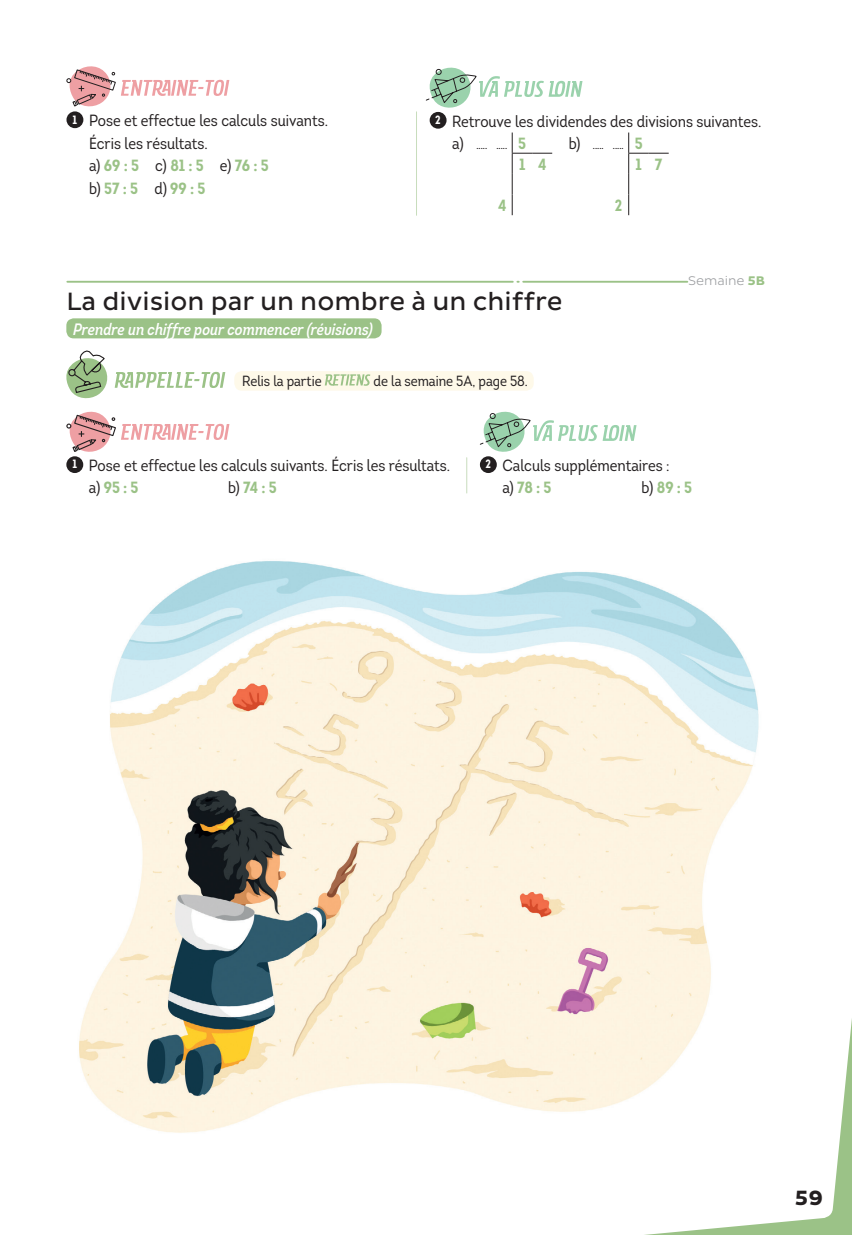
<style>
.page{position:relative;width:852px;height:1235px;background:#fff}
.page>*{position:absolute;margin:0;border:0;box-sizing:border-box;transform-origin:0 0}
.t1{font:25.5px "Pluto Sans";color:#231f20}
.t2{font:700 21px "Pluto";color:#231f20}
.t3{font:italic 600 16.5px "Intro Condensed";color:#fff}
.t4{font:16.2px/22.5px "Intro Condensed";color:#231f20}
.t5{font:700 16.2px "Intro Condensed";color:#9bc287}
.t6{font:14.7px "Intro Condensed";color:#231f20}
.t7{font:300 12.75px "Pluto Sans";color:#9d9fa2}
.t8{font:600 10.2px "Intro Condensed";color:#231f20}
.s1{font-weight:700;color:#9bc287}
.s2{font-weight:400;font-size:16.2px}
.s3{font-weight:700;font-size:16.2px;color:#9bc287}
.s4{font-weight:400;color:#231f20}
</style>
<div class="page">
<svg style="left:655px;top:1028px;width:196px;height:206px"></svg>
<svg style="left:66px;top:66px;width:163px;height:41px"></svg>
<div style="left:66px;top:111px;width:17px;height:17px;background:#231f20;border-radius:50%"></div>
<div style="left:429px;top:112px;width:17px;height:17px;background:#231f20;border-radius:50%"></div>
<svg style="left:511px;top:132px;width:41px;height:83px"></svg>
<svg style="left:628px;top:132px;width:40px;height:83px"></svg>
<hr style="left:416px;top:112px;width:1px;height:103px;background:#c8ddbd">
<hr style="left:466px;top:457px;width:1px;height:36px;background:#c8ddbd">
<svg style="left:425px;top:67px;width:157px;height:41px"></svg>
<div style="left:66px;top:318px;width:315px;height:20px;background:#9bc287;border-radius:7px"></div>
<svg style="left:66px;top:350px;width:159px;height:49px"></svg>
<div style="left:234px;top:371px;width:299px;height:19px;background:#fef9e9;border-radius:8px"></div>
<svg style="left:325px;top:374px;width:45px;height:12px"></svg>
<hr style="left:523px;top:281px;width:164px;height:2px;background:#9bc287">
<hr style="left:67px;top:281px;width:445px;height:2px;background:#9bc287">
<div style="left:479px;top:456px;width:17px;height:17px;background:#231f20;border-radius:50%"></div>
<svg style="left:479px;top:411px;width:157px;height:41px"></svg>
<div style="left:66px;top:456px;width:17px;height:17px;background:#231f20;border-radius:50%"></div>
<svg style="left:66px;top:411px;width:163px;height:41px"></svg>
<img style="left:79px;top:561px;width:689px;height:588px">
<p class="t4" style="left:89px;top:109px;width:240px;text-indent:-17px"><sup>1</sup> Pose et effectue les calculs suivants.<br>Écris les résultats.<br>a) <span class="s1">69 : 5</span> c) <span class="s1">81 : 5</span> e) <span class="s1">76 : 5<br></span>b) <span class="s1">57: 5</span> d)<span class="s1">99: 5</span></p>
<p class="t4" style="left:435px;top:110px;width:327px"><sup>2</sup> Retrouve les dividendes des divisions suivantes.</p>
<p class="t8" style="left:568px;top:139px;width:75px"><span class="s2">b)</span> ..... ..... <span class="s3">5</span></p>
<p class="t5" style="left:635px;top:153px;width:28px">1 7</p>
<p class="t5" style="left:614px;top:195px;width:9px">2</p>
<p class="t8" style="left:452px;top:139px;width:75px"><span class="s2">a)</span> ..... ..... <span class="s3">5</span></p>
<p class="t5" style="left:519px;top:153px;width:29px">1 4</p>
<p class="t5" style="left:498px;top:195px;width:10px">4</p>
<h1 class="t1" style="left:66px;top:287px;width:497px">La division par un nombre à un chiffre</h1>
<p class="t3" style="left:73px;top:318px;width:301px">Prendre un chiffre pour commencer (révisions)</p>
<p class="t6" style="left:242px;top:371px;width:81px">Relis la partie</p>
<p class="t6" style="left:373px;top:371px;width:156px">de la semaine 5A, page 58.</p>
<p class="t7" style="left:687px;top:273px;width:78px">Semaine <span class="s1">5B</span></p>
<p class="t4" style="left:89px;top:454px;width:363px;text-indent:-17px"><sup>1</sup> Pose et effectue les calculs suivants. Écris les résultats. a) <span class="s1">95 : 5</span></p>
<p class="t5" style="left:228px;top:477px;width:50px"><span class="s4">b)</span> 74 : 5</p>
<p class="t4" style="left:502px;top:454px;width:169px;text-indent:-17px"><sup>2</sup> Calculs supplémentaires : a) <span class="s1">78 : 5</span></p>
<p class="t5" style="left:641px;top:477px;width:52px"><span class="s4">b)</span> 89 : 5</p>
<p class="t2" style="left:794px;top:1185px;width:30px">59</p>
</div>
